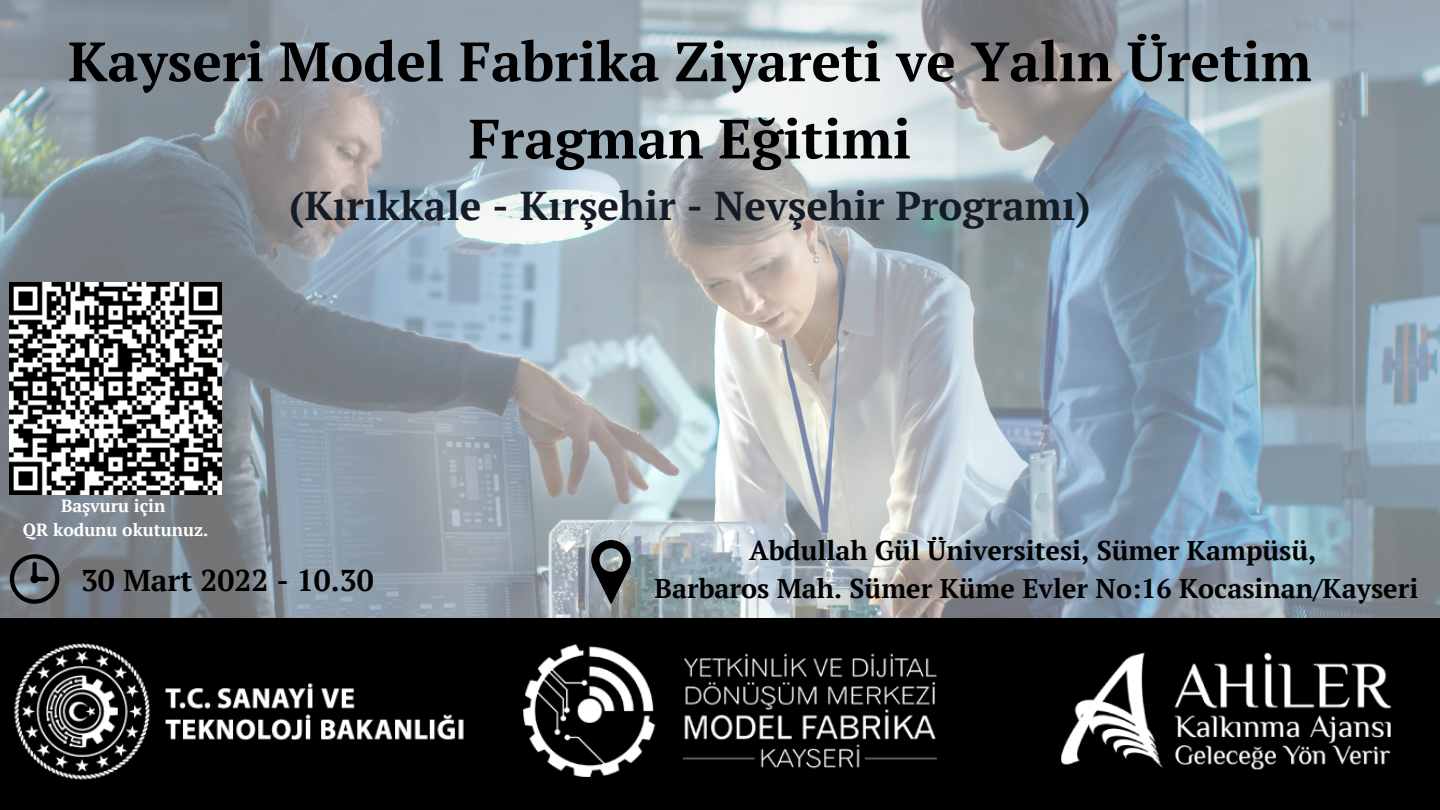
<style>
.page{position:relative;width:1440px;height:810px;background:#fff}
.page>*{position:absolute;margin:0;border:0;box-sizing:border-box;transform-origin:0 0}
.t1{font:700 55.3px/77.2px "PT Serif";color:#000;text-align:center}
.t2{font:700 40.3px "PT Serif";color:#131c27}
.t3{font:700 30px "PT Serif";color:#000}
.t4{font:700 27px "PT Serif";color:#000}
.t5{font:700 17.6px "PT Serif";color:#fff}
</style>
<div class="page">
<img style="left:0;top:0;width:1440px;height:618px">
<div style="left:0;top:618px;width:1440px;height:192px;background:#000"></div>
<img style="left:14px;top:643px;width:450px;height:137px">
<img style="left:1061px;top:652px;width:330px;height:118px">
<img style="left:524px;top:645px;width:412px;height:132px">
<svg style="left:10px;top:554px;width:49px;height:50px"></svg>
<svg style="left:591px;top:540px;width:40px;height:64px"></svg>
<img style="left:10px;top:283px;width:211px;height:211px">
<p class="t1" style="left:68px;top:22px;width:1245px">Kayseri Model Fabrika Ziyareti ve Yalın Üretim<br>Fragman Eğitimi</p>
<p class="t2" style="left:289px;top:178px;width:803px">(Kırıkkale - Kırşehir - Nevşehir Programı)</p>
<p class="t5" style="left:61px;top:493px;width:106px">Başvuru için</p>
<p class="t5" style="left:23px;top:518px;width:187px">QR kodunu okutunuz.</p>
<p class="t3" style="left:81px;top:560px;width:294px">30 Mart 2022 - 10.30</p>
<p class="t4" style="left:749px;top:532px;width:569px">Abdullah Gül Üniversitesi, Sümer Kampüsü,</p>
<p class="t4" style="left:655px;top:570px;width:765px">Barbaros Mah. Sümer Küme Evler No:16 Kocasinan/Kayseri</p>
</div>
